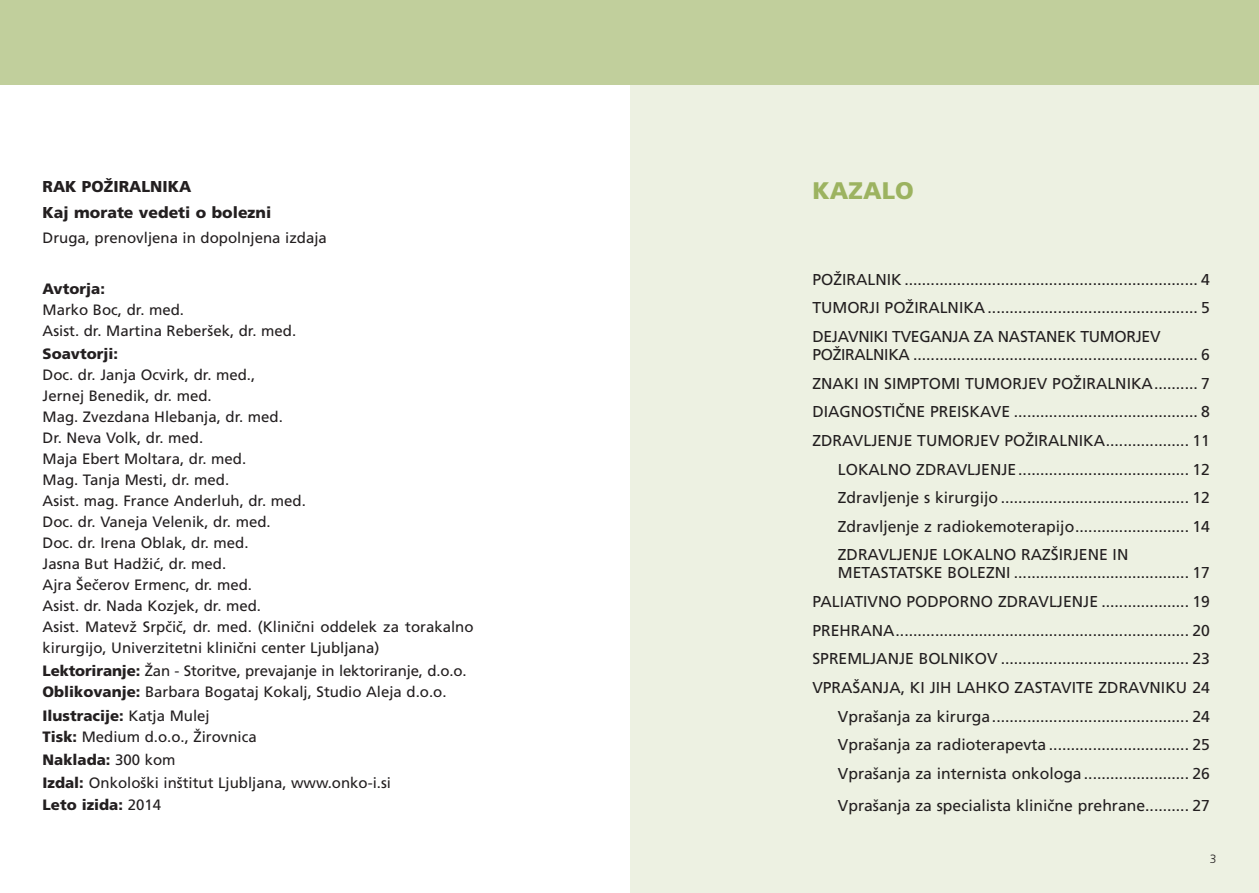
<style>
.page{position:relative;width:1259px;height:893px;background:#fff}
.page>*{position:absolute;margin:0;border:0;box-sizing:border-box;transform-origin:0 0}
.t1{font:900 24px "Frutiger CE";color:#9cb360}
.t2{font:15.75px/28.7px "Frutiger CE";color:#231f20;text-align:justify}
.t3{font:15.75px "Frutiger CE";letter-spacing:-.02em;color:#231f20}
.t4{font:900 15.75px/25.2px "Frutiger CE";color:#231f20}
.t5{font:15px/21px "Frutiger CE";color:#231f20}
.t6{font:900 15px "Frutiger CE";color:#231f20}
.t7{font:300 12px "Frutiger CE";color:#231f20}
.s1{font-weight:900}
.s2{font-weight:400}
</style>
<div class="page">
<div style="left:631px;top:0;width:628px;height:893px;background:#edf1e2"></div>
<div style="left:0;top:0;width:1259px;height:85px;background:#c1cf9c"></div>
<p class="t4" style="left:43px;top:174px;width:230px">RAK POŽIRALNIKA<br>Kaj morate vedeti o bolezni</p>
<p class="t5" style="left:43px;top:227px;width:286px">Druga, prenovljena in dopolnjena izdaja</p>
<p class="t6" style="left:43px;top:279px;width:64px">Avtorja:</p>
<p class="t5" style="left:43px;top:299px;width:255px">Marko Boc, dr. med.<br>Asist. dr. Martina Reberšek, dr. med.</p>
<p class="t6" style="left:43px;top:344px;width:77px">Soavtorji:</p>
<p class="t5" style="left:43px;top:364px;width:432px">Doc. dr. Janja Ocvirk, dr. med.,<br>Jernej Benedik, dr. med.<br>Mag. Zvezdana Hlebanja, dr. med.<br>Dr. Neva Volk, dr. med.<br>Maja Ebert Moltara, dr. med.<br>Mag. Tanja Mesti, dr. med.<br>Asist. mag. France Anderluh, dr. med.<br>Doc. dr. Vaneja Velenik, dr. med.<br>Doc. dr. Irena Oblak, dr. med.<br>Jasna But Hadžić, dr. med.<br>Ajra Šečerov Ermenc, dr. med.<br>Asist. dr. Nada Kozjek, dr. med.<br>Asist. Matevž Srpčič, dr. med. (Klinični oddelek za torakalno kirurgijo, Univerzitetni klinični center Ljubljana)</p>
<p class="t5" style="left:43px;top:660px;width:426px;line-height:21.6px"><span class="s1">Lektoriranje:</span> Žan - Storitve, prevajanje in lektoriranje, d.o.o.<br><span class="s1">Oblikovanje:</span> Barbara Bogataj Kokalj, Studio Aleja d.o.o.</p>
<p class="t5" style="left:43px;top:704px;width:216px;line-height:21.6px"><span class="s1">Ilustracije:</span> Katja Mulej<br><span class="s1">Tisk:</span> Medium d.o.o., Žirovnica</p>
<p class="t5" style="left:43px;top:748px;width:350px;line-height:23.1px"><span class="s1">Naklada:</span> 300 kom<br><span class="s1">Izdal:</span> Onkološki inštitut Ljubljana, www.onko-i.si</p>
<p class="t6" style="left:43px;top:796px;width:120px">Leto izida: <span class="s2">2014</span></p>
<h1 class="t1" style="left:812px;top:176px;width:103px">KAZALO</h1>
<p class="t2" style="left:812px;top:265px;width:399px">POŽIRALNIK ................................................................... 4<br>TUMORJI POŽIRALNIKA ................................................ 5<br>DEJAVNIKI TVEGANJA ZA NASTANEK TUMORJEV</p>
<p class="t3" style="left:812px;top:345px;width:399px">POŽIRALNIKA ................................................................. 6</p>
<p class="t2" style="left:812px;top:369px;width:399px">ZNAKI IN SIMPTOMI TUMORJEV POŽIRALNIKA.......... 7</p>
<p class="t2" style="left:812px;top:397px;width:399px">DIAGNOSTIČNE PREISKAVE .......................................... 8</p>
<p class="t2" style="left:812px;top:426px;width:399px">ZDRAVLJENJE TUMORJEV POŽIRALNIKA................... 11</p>
<p class="t2" style="left:838px;top:455px;width:373px">LOKALNO ZDRAVLJENJE....................................... 12</p>
<p class="t2" style="left:838px;top:483px;width:373px">Zdravljenje s kirurgijo ........................................... 12</p>
<p class="t2" style="left:838px;top:512px;width:373px">Zdravljenje z radiokemoterapijo.......................... 14</p>
<p class="t2" style="left:838px;top:541px;width:292px">ZDRAVLJENJE LOKALNO RAZŠIRJENE IN</p>
<p class="t2" style="left:812px;top:559px;width:399px;text-align:right">METASTATSKE BOLEZNI ........................................ 17<br>PALIATIVNO PODPORNO ZDRAVLJENJE .................... 19<br>PREHRANA................................................................... 20<br>SPREMLJANJE BOLNIKOV ........................................... 23<br>VPRAŠANJA, KI JIH LAHKO ZASTAVITE ZDRAVNIKU 24<br>Vprašanja za kirurga............................................. 24<br>Vprašanja za radioterapevta ................................ 25<br>Vprašanja za internista onkologa ........................ 26</p>
<p class="t2" style="left:838px;top:791px;width:373px">Vprašanja za specialista klinične prehrane.......... 27</p>
<p class="t7" style="left:1209px;top:851px;width:8px">3</p>
</div>
